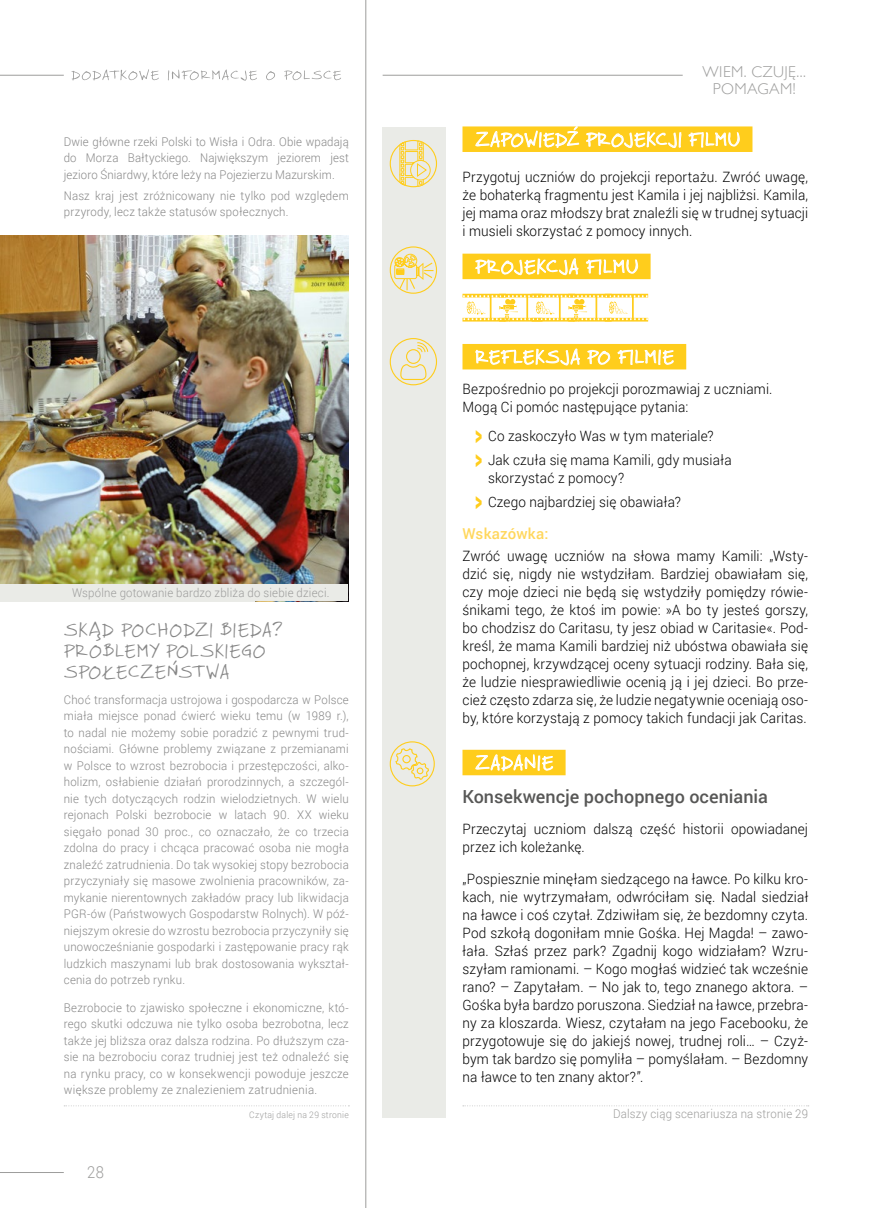
<style>
.page{position:relative;width:872px;height:1208px;background:#fff}
.page>*{position:absolute;margin:0;border:0;box-sizing:border-box;transform-origin:0 0}
.t1{font:19.5px "Faraco Hand";letter-spacing:.03em;color:#fff;scale:1.1 1}
.t2{font:19.5px/21px "Faraco Hand";letter-spacing:.025em;color:#878787;scale:1.1 1}
.t3{font:500 18px "Roboto";color:#575756}
.t4{font:300 16.5px "Roboto";color:#9d9d9c;scale:.9 1}
.t5{font:300 15.75px/16.8px "Gill Sans";letter-spacing:.025em;color:#9d9d9c;text-align:center}
.t6{font:500 15px "Roboto";letter-spacing:.015em;color:#ffd75c}
.t7{font:300 14.25px/18px "Roboto";letter-spacing:.01em;color:#000;scale:.95 1}
.t8{font:300 12px/16.5px "Roboto";letter-spacing:.02em;color:#878787;text-align:justify;scale:.95 1}
.t9{font:300 12px "Roboto";letter-spacing:.015em;color:#9d9d9c;scale:.95 1}
.t10{font:300 9px "Roboto";letter-spacing:.03em;color:#9d9d9c;scale:.95 1}
.s1{font-weight:900;font-size:27px;color:#ffcd1c}
</style>
<div class="page">
<hr style="left:0;top:1172px;width:64px;height:1px;background:#9d9d9c">
<hr style="left:365px;top:0;width:1px;height:1208px;background:#9d9d9c">
<div style="left:382px;top:128px;width:63px;height:990px;background:#eaebe7"></div>
<hr style="left:0;top:75px;width:64px;height:1px;background:#9d9d9c">
<hr style="left:382px;top:75px;width:300px;height:1px;background:#9d9d9c">
<div style="left:462px;top:126px;width:290px;height:26px;background:#ffcd1c"></div>
<div style="left:462px;top:254px;width:188px;height:25px;background:#ffcd1c"></div>
<div style="left:462px;top:344px;width:224px;height:25px;background:#ffcd1c"></div>
<div style="left:462px;top:750px;width:103px;height:25px;background:#ffcd1c"></div>
<svg style="left:475px;top:126px;width:104px;height:22px"></svg>
<svg style="left:586px;top:131px;width:95px;height:17px"></svg>
<svg style="left:688px;top:132px;width:51px;height:15px"></svg>
<svg style="left:475px;top:258px;width:103px;height:17px"></svg>
<svg style="left:586px;top:259px;width:52px;height:15px"></svg>
<svg style="left:475px;top:349px;width:105px;height:16px"></svg>
<svg style="left:587px;top:350px;width:23px;height:15px"></svg>
<svg style="left:618px;top:350px;width:55px;height:15px"></svg>
<svg style="left:475px;top:754px;width:78px;height:17px"></svg>
<svg style="left:390px;top:338px;width:46px;height:47px"></svg>
<div style="left:390px;top:338px;width:47px;height:47px;border:1px solid #ffcd1c;border-radius:50%"></div>
<svg style="left:399px;top:342px;width:30px;height:39px"></svg>
<div style="left:390px;top:741px;width:45px;height:45px;border:1px solid #ffcd1c;border-radius:50%"></div>
<svg style="left:394px;top:747px;width:35px;height:40px"></svg>
<img style="left:0;top:236px;width:348px;height:348px">
<svg style="left:71px;top:69px;width:270px;height:12px"></svg>
<svg style="left:390px;top:247px;width:46px;height:46px"></svg>
<div style="left:390px;top:246px;width:47px;height:48px;border:1px solid #ffcd1c;border-radius:50%"></div>
<svg style="left:394px;top:248px;width:40px;height:42px"></svg>
<svg style="left:64px;top:1105px;width:285px;height:1px"></svg>
<svg style="left:463px;top:1105px;width:345px;height:1px"></svg>
<svg style="left:390px;top:140px;width:46px;height:47px"></svg>
<div style="left:390px;top:140px;width:47px;height:47px;border:1px solid #ffcd1c;border-radius:50%"></div>
<svg style="left:410px;top:160px;width:20px;height:20px"></svg>
<div style="left:410px;top:160px;width:20px;height:20px;border:1px solid #ffcd1c;border-radius:50%"></div>
<svg style="left:399px;top:140px;width:28px;height:47px"></svg>
<svg style="left:462px;top:294px;width:186px;height:27px"></svg>
<div style="left:0;top:584px;width:254px;height:17px;background:#eaebe7"></div>
<div style="left:64px;top:584px;width:284px;height:17px;background:#eaebe7"></div>
<p class="t8" style="left:64px;top:133px;width:301px">Dwie główne rzeki Polski to Wisła i Odra. Obie wpadają do Morza Bałtyckiego. Największym jeziorem jest jezioro Śniardwy, które leży na Pojezierzu Mazurskim.</p>
<p class="t8" style="left:64px;top:187px;width:301px">Nasz kraj jest zróżnicowany nie tylko pod względem przyrody, lecz także statusów społecznych.</p>
<p class="t9" style="left:72px;top:584px;width:273px">Wspólne gotowanie bardzo zbliża do siebie dzieci.</p>
<h1 class="t2" style="left:64px;top:619px;width:200px">SKĄD POCHODZI BIEDA?<br>PROBLEMY POLSKIEGO<br>SPOŁECZEŃSTWA</h1>
<p class="t8" style="left:64px;top:691px;width:301px">Choć transformacja ustrojowa i gospodarcza w Polsce miała miejsce ponad ćwierć wieku temu (w 1989 r.), to nadal nie możemy sobie poradzić z pewnymi trud&shy;nościami. Główne problemy związane z przemianami w Polsce to wzrost bezrobocia i przestępczości, alko&shy;holizm, osłabienie działań prorodzinnych, a szczegól&shy;nie tych dotyczących rodzin wielodzietnych. W wielu rejonach Polski bezrobocie w latach 90. XX wieku sięgało ponad 30 proc., co oznaczało, że co trzecia zdolna do pracy i chcąca pracować osoba nie mogła znaleźć zatrudnienia. Do tak wysokiej stopy bezrobocia przyczyniały się masowe zwolnienia pracowników, za&shy;mykanie nierentownych zakładów pracy lub likwidacja PGR-ów (Państwowych Gospodarstw Rolnych). W póź&shy;niejszym okresie do wzrostu bezrobocia przyczyniły się unowocześnianie gospodarki i zastępowanie pracy rąk ludzkich maszynami lub brak dostosowania wykształ&shy;cenia do potrzeb rynku.</p>
<p class="t8" style="left:64px;top:998px;width:301px">Bezrobocie to zjawisko społeczne i ekonomiczne, któ&shy;rego skutki odczuwa nie tylko osoba bezrobotna, lecz także jej bliższa oraz dalsza rodzina. Po dłuższym cza&shy;sie na bezrobociu coraz trudniej jest też odnaleźć się na rynku pracy, co w konsekwencji powoduje jeszcze większe problemy ze znalezieniem zatrudnienia.</p>
<p class="t5" style="left:702px;top:62px;width:105px">WIEM. CZUJĘ...<br>POMAGAM!</p>
<h1 class="t1" style="left:475px;top:127px;width:242px">ZAPOWIEDŹ PROJEKCJI FILMU</h1>
<p class="t7" style="left:462px;top:167px;width:365px;text-align:justify">Przygotuj uczniów do projekcji reportażu. Zwróć uwagę, że bohaterką fragmentu jest Kamila i jej najbliżsi. Kamila, jej mama oraz młodszy brat znaleźli się w trudnej sytuacji i musieli skorzystać z pomocy innych.</p>
<h1 class="t1" style="left:475px;top:255px;width:150px">PROJEKCJA FILMU</h1>
<h1 class="t1" style="left:475px;top:345px;width:182px">REFLEKSJA PO FILMIE</h1>
<p class="t7" style="left:462px;top:379px;width:328px">Bezpośrednio po projekcji porozmawiaj z uczniami.<br>Mogą Ci pomóc następujące pytania:</p>
<p class="t7" style="left:475px;top:423px;width:271px;line-height:24.5px"><span class="s1">&gt;</span> Co zaskoczyło Was w tym materiale?<br><span class="s1">&gt;</span> Jak czuła się mama Kamili, gdy musiała</p>
<p class="t7" style="left:475px;top:465px;width:218px;line-height:24.5px;text-indent:13px">skorzystać z pomocy?<br><span class="s1">&gt;</span> Czego najbardziej się obawiała?</p>
<p class="t6" style="left:462px;top:523px;width:87px">Wskazówka:</p>
<p class="t7" style="left:462px;top:546px;width:365px;text-align:justify">Zwróć uwagę uczniów na słowa mamy Kamili: „Wsty&shy;dzić się, nigdy nie wstydziłam. Bardziej obawiałam się, czy moje dzieci nie będą się wstydziły pomiędzy rówie&shy;śnikami tego, że ktoś im powie: »A bo ty jesteś gorszy, bo chodzisz do Caritasu, ty jesz obiad w Caritasie«. Pod&shy;kreśl, że mama Kamili bardziej niż ubóstwa obawiała się pochopnej, krzywdzącej oceny sytuacji rodziny. Bała się, że ludzie niesprawiedliwie ocenią ją i jej dzieci. Bo prze&shy;cież często zdarza się, że ludzie negatywnie oceniają oso&shy;by, które korzystają z pomocy takich fundacji jak Caritas.</p>
<h1 class="t1" style="left:475px;top:751px;width:73px">ZADANIE</h1>
<p class="t3" style="left:462px;top:784px;width:307px">Konsekwencje pochopnego oceniania</p>
<p class="t7" style="left:462px;top:819px;width:365px">Przeczytaj uczniom dalszą część historii opowiadanej przez ich koleżankę.</p>
<p class="t7" style="left:462px;top:869px;width:365px;text-align:justify">„Pospiesznie minęłam siedzącego na ławce. Po kilku kro&shy;kach, nie wytrzymałam, odwróciłam się. Nadal siedział na ławce i coś czytał. Zdziwiłam się, że bezdomny czyta.<br>Pod szkołą dogoniłam mnie Gośka. Hej Magda! – zawo&shy;łała. Szłaś przez park? Zgadnij kogo widziałam? Wzru&shy;szyłam ramionami. – Kogo mogłaś widzieć tak wcześnie rano? – Zapytałam. – No jak to, tego znanego aktora. – Gośka była bardzo poruszona. Siedział na ławce, przebra&shy;ny za kloszarda. Wiesz, czytałam na jego Facebooku, że przygotowuje się do jakiejś nowej, trudnej roli… – Czyż&shy;bym tak bardzo się pomyliła – pomyślałam. – Bezdomny na ławce to ten znany aktor?”.</p>
<p class="t4" style="left:87px;top:1160px;width:20px">28</p>
<p class="t10" style="left:249px;top:1108px;width:106px">Czytaj dalej na 29 stronie</p>
<p class="t9" style="left:613px;top:1105px;width:207px">Dalszy ciąg scenariusza na stronie 29</p>
</div>
